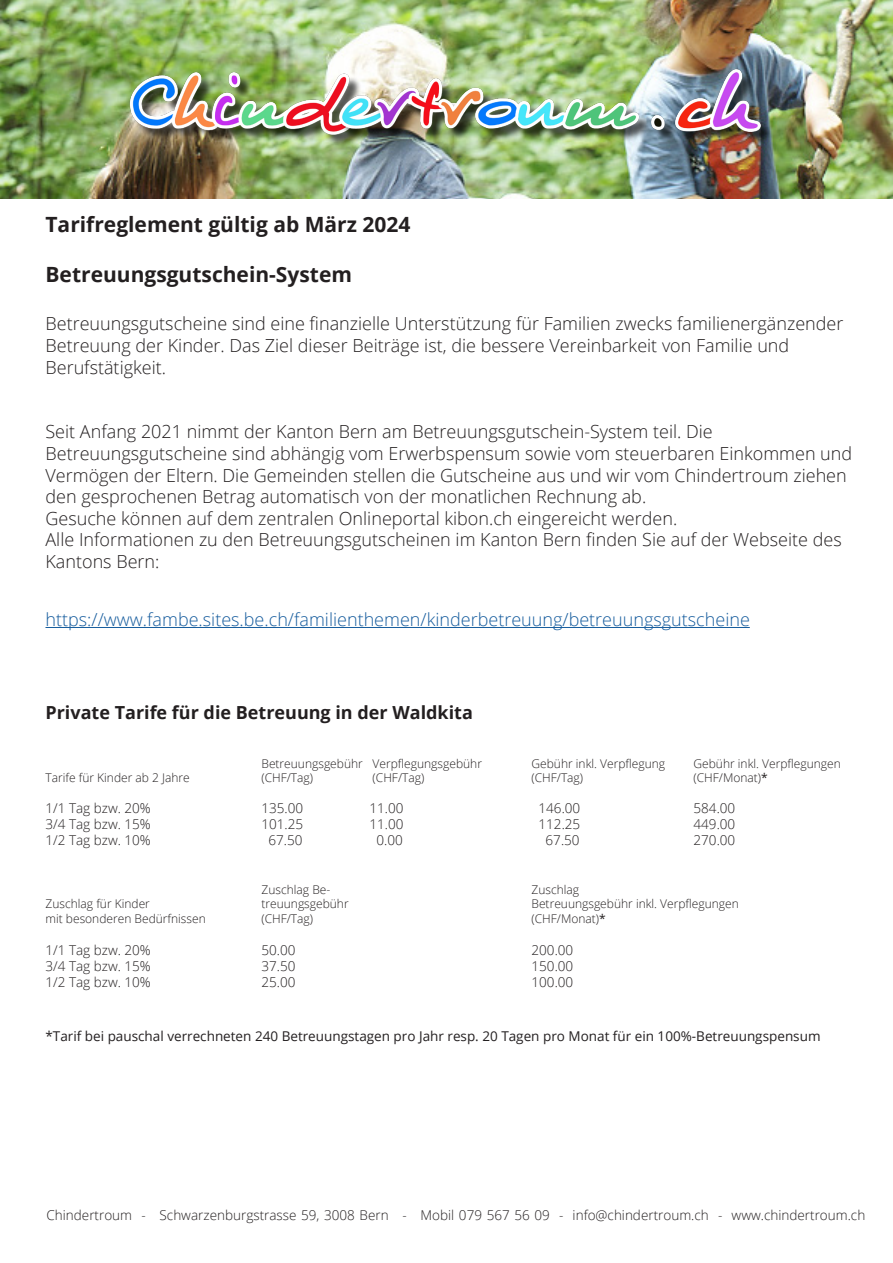
<style>
.page{position:relative;width:893px;height:1263px;background:#fff}
.page>*{position:absolute;margin:0;border:0;box-sizing:border-box;transform-origin:0 0}
.t1{font:700 21px "Open Sans";color:#231f20}
.t2{font:300 18px/21.6px "Open Sans";color:#231f20}
.t3{font:300 18px "Open Sans";color:#175d9e}
.t4{font:700 18px "Open Sans";color:#231f20}
.t5{font:300 13.5px "Open Sans";color:#231f20}
.t6{font:13.5px "Open Sans";color:#231f20}
.t7{font:300 12px "Open Sans";color:#231f20}
.s1{font-weight:400}
</style>
<div class="page">
<img style="left:0;top:0;width:893px;height:199px">
<img style="left:127px;top:67px;width:649px;height:83px">
<hr style="left:45px;top:627px;width:705px;height:1px;background:#175d9e">
<p class="t1" style="left:45px;top:209px;width:366px">Tarifreglement gültig ab März 2024</p>
<p class="t1" style="left:45px;top:260px;width:308px">Betreuungsgutschein-System</p>
<p class="t2" style="left:45px;top:313px;width:799px">Betreuungsgutscheine sind eine finanzielle Unterstützung für Familien zwecks familienergänzender<br>Betreuung der Kinder. Das Ziel dieser Beiträge ist, die bessere Vereinbarkeit von Familie und<br>Berufstätigkeit.</p>
<p class="t2" style="left:45px;top:421px;width:808px">Seit Anfang 2021 nimmt der Kanton Bern am Betreuungsgutschein-System teil. Die Betreuungsgutscheine sind abhängig vom Erwerbspensum sowie vom steuerbaren Einkommen und Vermögen der Eltern. Die Gemeinden stellen die Gutscheine aus und wir vom Chindertroum ziehen den gesprochenen Betrag automatisch von der monatlichen Rechnung ab.</p>
<p class="t2" style="left:45px;top:507px;width:633px">Gesuche können auf dem zentralen Onlineportal kibon.ch eingereicht werden.</p>
<p class="t2" style="left:45px;top:529px;width:798px">Alle Informationen zu den Betreuungsgutscheinen im Kanton Bern finden Sie auf der Webseite des<br>Kantons Bern:</p>
<p class="t3" style="left:45px;top:607px;width:706px">https://www.fambe.sites.be.ch/familienthemen/kinderbetreuung/betreuungsgutscheine</p>
<p class="t4" style="left:45px;top:700px;width:429px">Private Tarife für die Betreuung in der Waldkita</p>
<p class="t7" style="left:261px;top:755px;width:222px">Betreuungsgebühr Verpflegungsgebühr</p>
<p class="t7" style="left:531px;top:755px;width:135px">Gebühr inkl. Verpflegung</p>
<p class="t7" style="left:693px;top:755px;width:149px">Gebühr inkl. Verpflegungen</p>
<p class="t7" style="left:45px;top:770px;width:146px">Tarife für Kinder ab 2 Jahre</p>
<p class="t7" style="left:261px;top:770px;width:53px">(CHF/Tag)</p>
<p class="t7" style="left:373px;top:770px;width:53px">(CHF/Tag)</p>
<p class="t7" style="left:531px;top:770px;width:53px">(CHF/Tag)</p>
<p class="t7" style="left:693px;top:770px;width:76px">(CHF/Monat)<span class="s1">*</span></p>
<p class="t5" style="left:45px;top:799px;width:107px">1/1 Tag bzw. 20%</p>
<p class="t5" style="left:261px;top:799px;width:43px">135.00</p>
<p class="t5" style="left:369px;top:799px;width:36px">11.00</p>
<p class="t5" style="left:539px;top:799px;width:43px">146.00</p>
<p class="t5" style="left:693px;top:799px;width:43px">584.00</p>
<p class="t5" style="left:45px;top:815px;width:107px">3/4 Tag bzw. 15%</p>
<p class="t5" style="left:261px;top:815px;width:43px">101.25</p>
<p class="t5" style="left:369px;top:815px;width:36px">11.00</p>
<p class="t5" style="left:539px;top:815px;width:43px">112.25</p>
<p class="t5" style="left:693px;top:815px;width:43px">449.00</p>
<p class="t5" style="left:45px;top:831px;width:107px">1/2 Tag bzw. 10%</p>
<p class="t5" style="left:269px;top:831px;width:36px">67.50</p>
<p class="t5" style="left:377px;top:831px;width:28px">0.00</p>
<p class="t5" style="left:546px;top:831px;width:36px">67.50</p>
<p class="t5" style="left:693px;top:831px;width:43px">270.00</p>
<p class="t7" style="left:261px;top:881px;width:70px">Zuschlag Be-</p>
<p class="t7" style="left:531px;top:881px;width:49px">Zuschlag</p>
<p class="t7" style="left:45px;top:896px;width:106px">Zuschlag für Kinder</p>
<p class="t7" style="left:261px;top:896px;width:89px">treuungsgebühr</p>
<p class="t7" style="left:531px;top:896px;width:209px">Betreuungsgebühr inkl. Verpflegungen</p>
<p class="t7" style="left:45px;top:910px;width:162px">mit besonderen Bedürfnissen</p>
<p class="t7" style="left:261px;top:910px;width:53px">(CHF/Tag)</p>
<p class="t7" style="left:531px;top:910px;width:76px">(CHF/Monat)<span class="s1">*</span></p>
<p class="t5" style="left:45px;top:941px;width:107px">1/1 Tag bzw. 20%</p>
<p class="t5" style="left:261px;top:941px;width:36px">50.00</p>
<p class="t5" style="left:531px;top:941px;width:43px">200.00</p>
<p class="t5" style="left:45px;top:957px;width:107px">3/4 Tag bzw. 15%</p>
<p class="t5" style="left:261px;top:957px;width:36px">37.50</p>
<p class="t5" style="left:531px;top:957px;width:43px">150.00</p>
<p class="t5" style="left:45px;top:973px;width:107px">1/2 Tag bzw. 10%</p>
<p class="t5" style="left:261px;top:973px;width:36px">25.00</p>
<p class="t5" style="left:531px;top:973px;width:43px">100.00</p>
<p class="t6" style="left:45px;top:1027px;width:777px">*Tarif bei pauschal verrechneten 240 Betreuungstagen pro Jahr resp. 20 Tagen pro Monat für ein 100%-Betreuungspensum</p>
<p class="t5" style="left:47px;top:1206px;width:820px">Chindertroum - Schwarzenburgstrasse 59, 3008 Bern - Mobil 079 567 56 09 - info@chindertroum.ch - www.chindertroum.ch</p>
</div>
